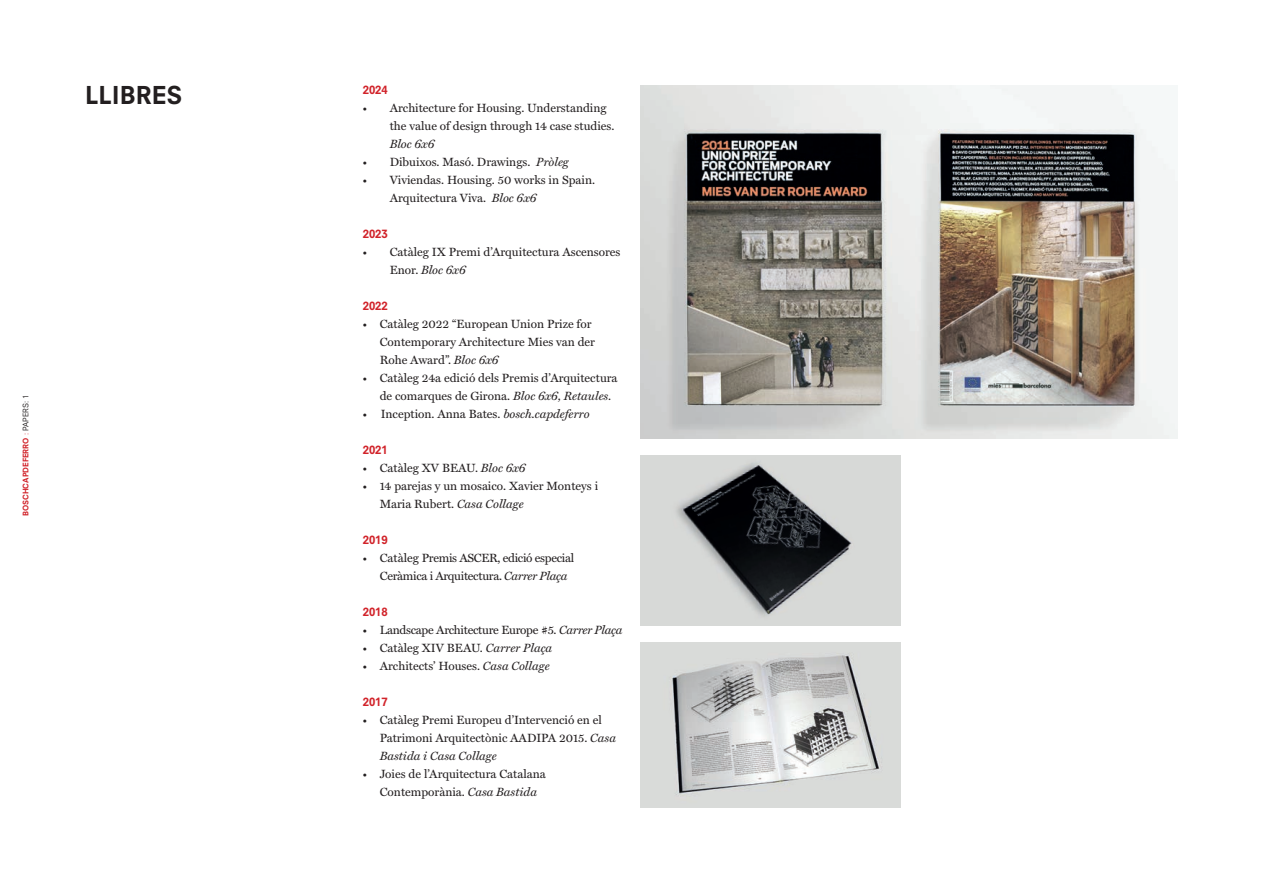
<style>
.page{position:relative;width:1263px;height:893px;background:#fff}
.page>*{position:absolute;margin:0;border:0;box-sizing:border-box;transform-origin:0 0}
.t1{font:800 24px "Neuzeit S";color:#231f20}
.t2{font:12px/18px "Miller Text";color:#231f20}
.t3{font:12px/18px "Miller Text";letter-spacing:-.025em;color:#231f20}
.t4{font:italic 12px "Miller Text";color:#231f20}
.t5{font:800 11.25px "Neuzeit S";color:#d1232a}
.t6{font:800 7.5px "Neuzeit S";color:#d1232a}
.s1{font-weight:400}
.s2{font-weight:400;color:#231f20}
.s3{font-weight:700;font-size:9px}
.s4{font-style:italic}
</style>
<div class="page">
<img style="left:640px;top:85px;width:538px;height:354px">
<img style="left:640px;top:456px;width:260px;height:170px">
<img style="left:640px;top:643px;width:260px;height:165px">
<p class="t6" style="left:21px;top:516px;width:123px;rotate:-90deg">BOSCHCAPDEFERRO <span class="s1">:</span> <span class="s2">PAPERS: 1</span></p>
<h1 class="t1" style="left:85px;top:81px;width:99px">LLIBRES</h1>
<p class="t5" style="left:363px;top:83px;width:27px">2024</p>
<p class="t2" style="left:390px;top:99px;width:226px;text-indent:-27px"><span class="s3">•</span> Architecture for Housing. Understanding the value of design through 14 case studies.</p>
<p class="t4" style="left:390px;top:137px;width:46px">Bloc 6x6</p>
<p class="t2" style="left:363px;top:153px;width:208px"><span class="s3">•</span> Dibuixos. Masó. Drawings. <span class="s4">Pròleg</span></p>
<p class="t2" style="left:390px;top:171px;width:207px;text-indent:-27px"><span class="s3">•</span> Viviendas. Housing. 50 works in Spain.<br>Arquitectura Viva. <span class="s4">Bloc 6x6</span></p>
<p class="t5" style="left:363px;top:227px;width:27px">2023</p>
<p class="t2" style="left:390px;top:243px;width:232px;text-indent:-27px"><span class="s3">•</span> Catàleg IX Premi d’Arquitectura Ascensores<br>Enor. <span class="s4">Bloc 6x6</span></p>
<p class="t5" style="left:363px;top:299px;width:27px">2022</p>
<p class="t2" style="left:380px;top:315px;width:217px;text-indent:-17px"><span class="s3">•</span> Catàleg 2022 “European Union Prize for<br>Contemporary Architecture Mies van der<br>Rohe Award”. <span class="s4">Bloc 6x6</span></p>
<p class="t2" style="left:380px;top:369px;width:239px;text-indent:-17px"><span class="s3">•</span> Catàleg 24a edició dels Premis d’Arquitectura de comarques de Girona. <span class="s4">Bloc 6x6, Retaules.</span></p>
<p class="t2" style="left:363px;top:405px;width:228px"><span class="s3">•</span> Inception. Anna Bates. <span class="s4">bosch.capdeferro</span></p>
<p class="t5" style="left:363px;top:443px;width:27px">2021</p>
<p class="t2" style="left:363px;top:459px;width:164px"><span class="s3">•</span> Catàleg XV BEAU. <span class="s4">Bloc 6x6</span></p>
<p class="t2" style="left:380px;top:477px;width:220px;text-indent:-17px"><span class="s3">•</span> 14 parejas y un mosaico. Xavier Monteys i<br>Maria Rubert. <span class="s4">Casa Collage</span></p>
<p class="t5" style="left:363px;top:533px;width:27px">2019</p>
<p class="t3" style="left:380px;top:549px;width:196px;text-indent:-17px"><span class="s3">•</span> Catàleg Premis ASCER, edició especial<br>Ceràmica i Arquitectura. <span class="s4">Carrer Plaça</span></p>
<p class="t5" style="left:363px;top:605px;width:27px">2018</p>
<p class="t3" style="left:363px;top:621px;width:261px"><span class="s3">•</span> Landscape Architecture Europe #5. <span class="s4">Carrer Plaça</span></p>
<p class="t2" style="left:363px;top:639px;width:191px"><span class="s3">•</span> Catàleg XIV BEAU. <span class="s4">Carrer Plaça</span></p>
<p class="t2" style="left:363px;top:657px;width:188px"><span class="s3">•</span> Architects’ Houses. <span class="s4">Casa Collage</span></p>
<p class="t5" style="left:363px;top:695px;width:27px">2017</p>
<p class="t2" style="left:380px;top:711px;width:238px;text-indent:-17px"><span class="s3">•</span> Catàleg Premi Europeu d’Intervenció en el<br>Patrimoni Arquitectònic AADIPA 2015. <span class="s4">Casa<br>Bastida i Casa Collage</span></p>
<p class="t2" style="left:380px;top:765px;width:167px;text-indent:-17px"><span class="s3">•</span> Joies de l’Arquitectura Catalana<br>Contemporània. <span class="s4">Casa Bastida</span></p>
</div>
